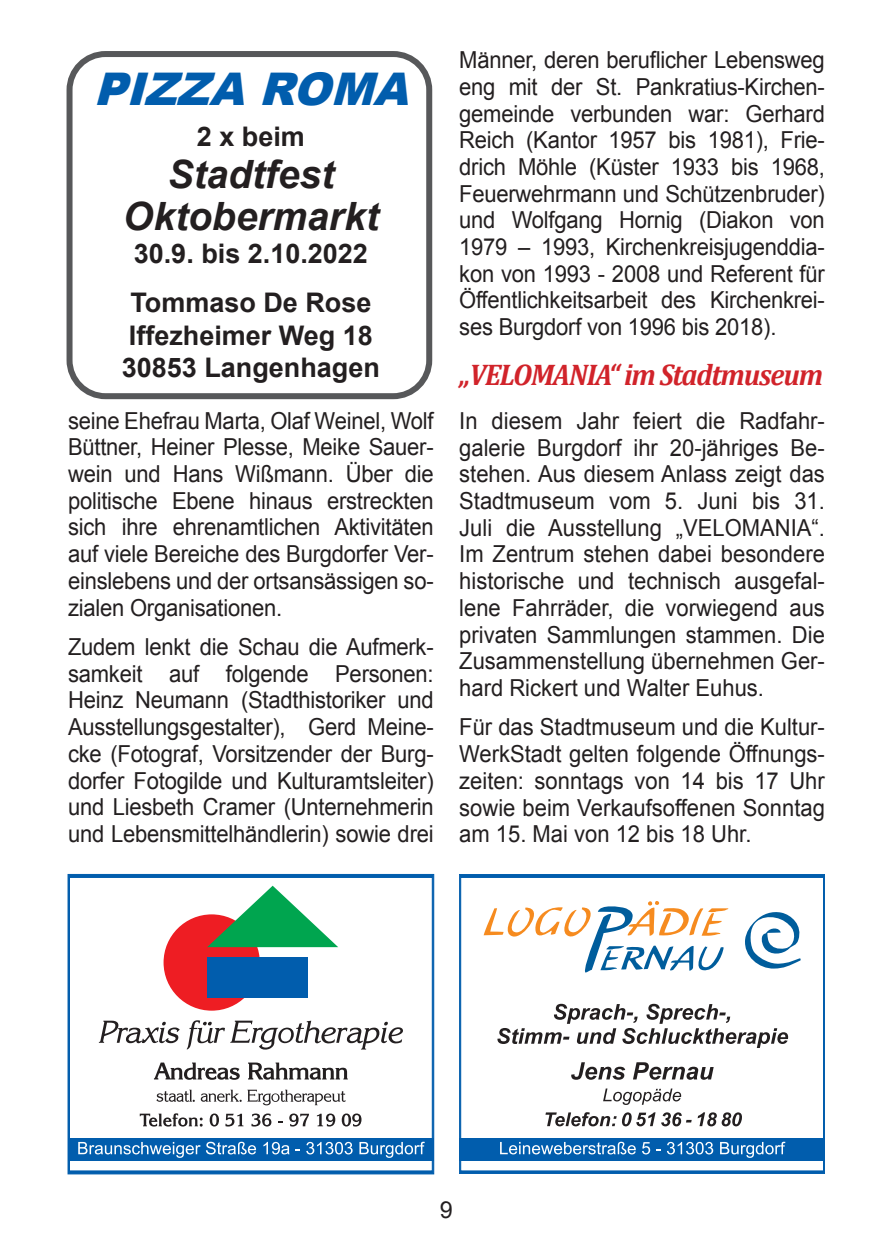
<style>
.page{position:relative;width:893px;height:1259px;background:#fff}
.page>*{position:absolute;margin:0;border:0;box-sizing:border-box;transform-origin:0 0}
.t1{font:italic 900 45px "Arial";color:#015dad}
.t2{font:italic 700 39px/42px "Arial";color:#231f20;text-align:center}
.t3{font:italic 700 30px "Cambria";letter-spacing:-.04em;color:#d1232a;scale:.94 1}
.t4{font:700 27px/49.5px "Arial";color:#231f20}
.t5{font:23.4px/26.7px "Arial";letter-spacing:-.01em;color:#231f20;text-align:justify;scale:.94 1}
.t6{font:23.4px "Arial";letter-spacing:-.01em;color:#231f20}
</style>
<div class="page">
<div style="left:67px;top:51px;width:365px;height:348px;border:6px solid #57585a;border-radius:36px"></div>
<svg style="left:459px;top:874px;width:366px;height:300px"></svg>
<svg style="left:545px;top:1112px;width:147px;height:14px"></svg>
<svg style="left:698px;top:1112px;width:44px;height:14px"></svg>
<svg style="left:497px;top:1003px;width:291px;height:45px"></svg>
<svg style="left:571px;top:1062px;width:54px;height:17px"></svg>
<svg style="left:633px;top:1062px;width:81px;height:17px"></svg>
<svg style="left:603px;top:1088px;width:78px;height:17px"></svg>
<svg style="left:743px;top:910px;width:60px;height:59px"></svg>
<svg style="left:484px;top:900px;width:244px;height:72px"></svg>
<div style="left:459px;top:1138px;width:366px;height:22px;background:#015dad"></div>
<svg style="left:500px;top:1141px;width:136px;height:13px"></svg>
<svg style="left:642px;top:1142px;width:8px;height:12px"></svg>
<svg style="left:667px;top:1142px;width:46px;height:12px"></svg>
<svg style="left:720px;top:1141px;width:65px;height:16px"></svg>
<svg style="left:68px;top:874px;width:366px;height:300px"></svg>
<svg style="left:99px;top:1020px;width:304px;height:29px"></svg>
<svg style="left:154px;top:1062px;width:194px;height:17px"></svg>
<svg style="left:156px;top:1089px;width:189px;height:16px"></svg>
<div style="left:164px;top:914px;width:96px;height:96px;background:#ee1d23;border-radius:50%"></div>
<div style="left:207px;top:957px;width:100px;height:41px;background:#015dad"></div>
<svg style="left:207px;top:885px;width:131px;height:62px"></svg>
<svg style="left:140px;top:1113px;width:63px;height:13px"></svg>
<svg style="left:210px;top:1113px;width:9px;height:13px"></svg>
<svg style="left:225px;top:1113px;width:18px;height:13px"></svg>
<svg style="left:251px;top:1113px;width:20px;height:13px"></svg>
<svg style="left:289px;top:1113px;width:20px;height:13px"></svg>
<svg style="left:317px;top:1113px;width:18px;height:13px"></svg>
<svg style="left:342px;top:1113px;width:19px;height:13px"></svg>
<div style="left:68px;top:1138px;width:366px;height:22px;background:#015dad"></div>
<svg style="left:78px;top:1141px;width:178px;height:16px"></svg>
<svg style="left:263px;top:1142px;width:27px;height:12px"></svg>
<svg style="left:306px;top:1142px;width:47px;height:12px"></svg>
<svg style="left:359px;top:1141px;width:66px;height:16px"></svg>
<h1 class="t1" style="left:94px;top:57px;width:332px">PIZZA ROMA</h1>
<p class="t4" style="left:197px;top:113px;width:110px">2 x beim</p>
<h2 class="t2" style="left:123px;top:155px;width:257px">Stadtfest<br>Oktobermarkt</h2>
<p class="t4" style="left:130px;top:229px;width:243px">30.9. bis 2.10.2022<br>Tommaso De Rose</p>
<p class="t4" style="left:122px;top:320px;width:260px;line-height:32.4px">Iffezheimer Weg 18<br>30853 Langenhagen</p>
<p class="t5" style="left:68px;top:407px;width:391px">seine Ehefrau Marta, Olaf Weinel, Wolf Büttner, Heiner Plesse, Meike Sauer&shy;wein und Hans Wißmann. Über die politische Ebene hinaus erstreckten sich ihre ehrenamtlichen Aktivitäten auf viele Bereiche des Burgdorfer Ver&shy;einslebens und der ortsansässigen so&shy;zialen Organisationen.</p>
<p class="t5" style="left:68px;top:633px;width:391px">Zudem lenkt die Schau die Aufmerk&shy;samkeit auf folgende Personen:<br>Heinz Neumann (Stadthistoriker und Ausstellungsgestalter), Gerd Meine&shy;cke (Fotograf, Vorsitzender der Burg&shy;dorfer Fotogilde und Kulturamtsleiter) und Liesbeth Cramer (Unternehmerin und Lebensmittelhändlerin) sowie drei</p>
<p class="t5" style="left:459px;top:47px;width:391px">Männer, deren beruflicher Lebensweg eng mit der St. Pankratius-Kirchen&shy;gemeinde verbunden war: Gerhard Reich (Kantor 1957 bis 1981), Frie&shy;drich Möhle (Küster 1933 bis 1968, Feuerwehrmann und Schützenbruder) und Wolfgang Hornig (Diakon von 1979 – 1993, Kirchenkreisjugenddia&shy;kon von 1993 - 2008 und Referent für Öffentlichkeitsarbeit des Kirchenkrei&shy;ses Burgdorf von 1996 bis 2018).</p>
<p class="t3" style="left:459px;top:354px;width:389px">„VELOMANIA“ im Stadtmuseum</p>
<p class="t5" style="left:459px;top:407px;width:391px">In diesem Jahr feiert die Radfahr&shy;galerie Burgdorf ihr 20-jähriges Be&shy;stehen. Aus diesem Anlass zeigt das Stadtmuseum vom 5. Juni bis 31.<br>Juli die Ausstellung „VELOMANIA“.<br>Im Zentrum stehen dabei besondere historische und technisch ausgefal&shy;lene Fahrräder, die vorwiegend aus privaten Sammlungen stammen. Die Zusammenstellung übernehmen Ger&shy;hard Rickert und Walter Euhus.</p>
<p class="t5" style="left:459px;top:714px;width:391px">Für das Stadtmuseum und die Kultur-WerkStadt gelten folgende Öffnungs&shy;zeiten: sonntags von 14 bis 17 Uhr sowie beim Verkaufsoffenen Sonntag am 15. Mai von 12 bis 18 Uhr.</p>
<p class="t6" style="left:440px;top:1194px;width:15px">9</p>
</div>
